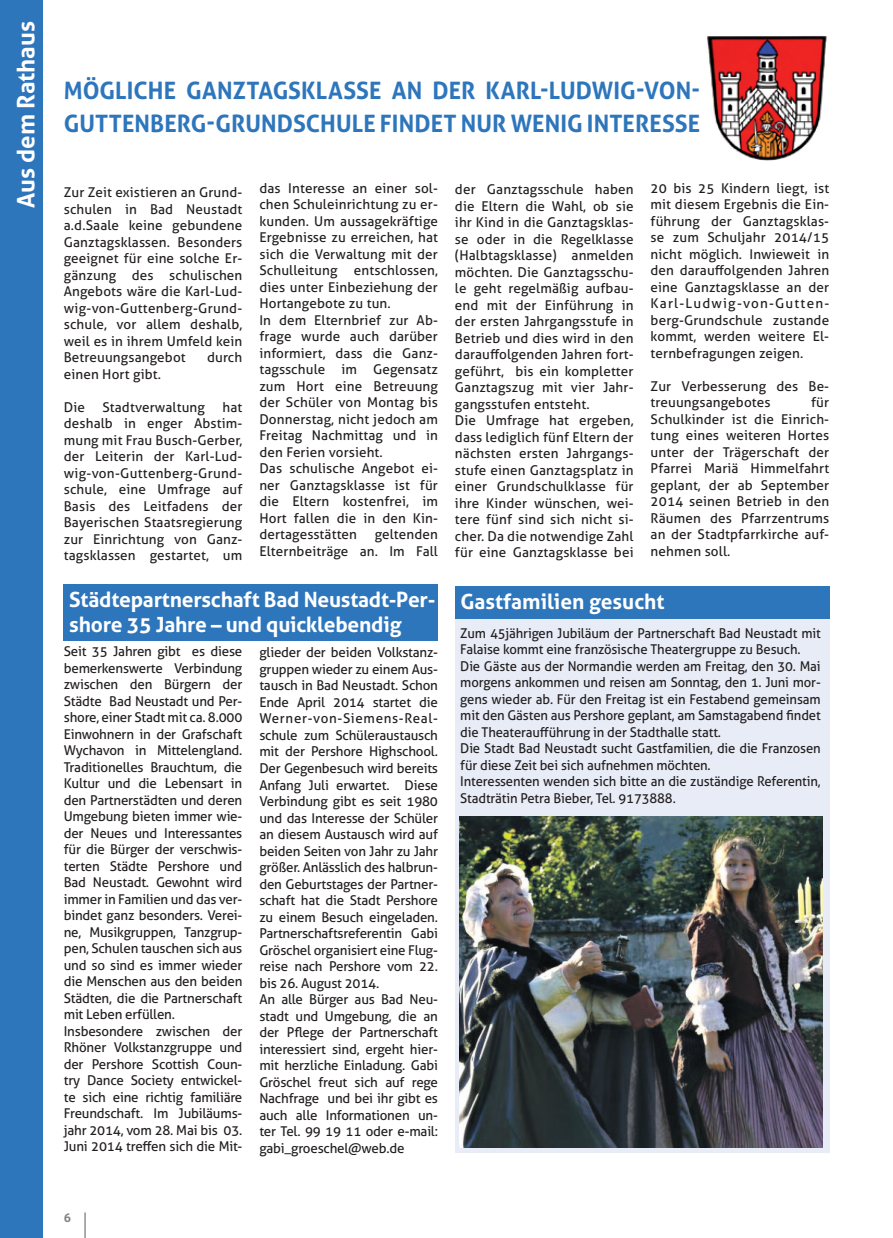
<style>
.page{position:relative;width:893px;height:1238px;background:#fff}
.page>*{position:absolute;margin:0;border:0;box-sizing:border-box;transform-origin:0 0}
.t1{font:700 24px/33px "Aller";letter-spacing:.005em;color:#2e76bc;text-align:right}
.t2{font:700 24px "Aller";color:#fff}
.t3{font:700 21px/25.2px "Aller";letter-spacing:-.01em;color:#fff}
.t4{font:13.5px/16.5px "Aller";letter-spacing:-.01em;color:#231f20;text-align:justify}
.t5{font:13.5px/16.5px "Aller";letter-spacing:.01em;color:#231f20}
.t6{font:700 12px "Aller";color:#808285}
</style>
<div class="page">
<svg style="left:85px;top:1212px;width:1px;height:25px"></svg>
<div style="left:455px;top:612px;width:374px;height:540px;background:#e8ecf6"></div>
<div style="left:0;top:0;width:43px;height:1237px;background:#2e76bc"></div>
<img style="left:707px;top:36px;width:120px;height:125px">
<div style="left:455px;top:586px;width:374px;height:33px;background:#2e76bc"></div>
<img style="left:459px;top:816px;width:364px;height:331px">
<div style="left:64px;top:584px;width:374px;height:57px;background:#2e76bc"></div>
<h1 class="t2" style="left:11px;top:208px;width:188px;rotate:-90deg">AUS DEM RATHAUS</h1>
<h1 class="t1" style="left:64px;top:74px;width:198px">MÖGLICHE GANZTAGS</h1>
<h1 class="t1" style="left:64px;top:74px;width:638px">KLASSE AN DER KARL-LUDWIG-VON-<br>GUTTENBERG-GRUNDSCHULE FINDET NUR WENIG INTERESSE</h1>
<p class="t4" style="left:64px;top:184px;width:180px">Zur Zeit existieren an Grund&shy;schulen in Bad Neustadt a.d.Saale keine gebundene Ganztagsklassen. Besonders geeignet für eine solche Er&shy;gänzung des schulischen Angebots wäre die Karl-Lud&shy;wig-von-Guttenberg-Grund&shy;schule, vor allem deshalb, weil es in ihrem Umfeld kein Betreuungsangebot</p>
<p class="t4" style="left:207px;top:349px;width:37px">durch</p>
<p class="t5" style="left:64px;top:365px;width:99px">einen Hort gibt.</p>
<p class="t4" style="left:64px;top:398px;width:23px">Die</p>
<p class="t5" style="left:102px;top:398px;width:104px">Stadtverwaltung</p>
<p class="t4" style="left:64px;top:398px;width:180px;text-indent:159px">hat deshalb in enger Abstim&shy;mung mit Frau Busch-Gerber, der Leiterin der Karl-Lud&shy;wig-von-Guttenberg-Grund&shy;schule, eine Umfrage auf Basis des Leitfadens der Bayerischen Staatsregierung zur Einrichtung von Ganz&shy;tagsklassen gestartet, um</p>
<p class="t5" style="left:259px;top:180px;width:180px">das Interesse an einer sol&shy;chen Schuleinrichtung zu er&shy;kunden. Um aussagekräftige<br>Ergebnisse zu erreichen, hat sich die Verwaltung mit der<br>Schulleitung entschlossen, dies unter Einbeziehung der<br>Hortangebote zu tun.<br>In dem Elternbrief zur Ab&shy;frage wurde auch darüber informiert, dass die Ganz&shy;tagsschule im Gegensatz zum Hort eine Betreuung der Schüler von Montag bis<br>Donnerstag, nicht jedoch am<br>Freitag Nachmittag und in den Ferien vorsieht.<br>Das schulische Angebot ei&shy;ner Ganztagsklasse ist für die Eltern kostenfrei, im<br>Hort fallen die in den Kin&shy;dertagesstätten</p>
<p class="t5" style="left:259px;top:526px;width:180px;text-align:right">geltenden<br>Elternbeiträge an. Im Fall</p>
<h2 class="t3" style="left:69px;top:586px;width:368px">STÄDTEPARTNERSCHAFT BAD NEUSTADT-PER-<br>SHORE 35 JAHRE – UND QUICKLEBENDIG</h2>
<p class="t4" style="left:64px;top:643px;width:180px;text-align:left">Seit 35 Jahren gibt es diese bemerkenswerte Verbindung zwischen den Bürgern der<br>Städte Bad Neustadt und Per&shy;shore, einer Stadt mit ca. 8.000<br>Einwohnern in der Grafschaft<br>Wychavon in Mittelengland.<br>Traditionelles Brauchtum, die<br>Kultur und die Lebensart in den Partnerstädten und deren<br>Umgebung bieten immer wie&shy;der Neues und Interessantes für die Bürger der verschwis&shy;terten Städte Pershore und<br>Bad Neustadt. Gewohnt wird immer in Familien und das ver&shy;bindet ganz besonders. Verei&shy;ne, Musikgruppen, Tanzgrup&shy;pen, Schulen tauschen sich aus und so sind es immer wieder die Menschen aus den beiden<br>Städten, die die Partnerschaft mit Leben erfüllen.<br>Insbesondere zwischen der<br>Rhöner Volkstanzgruppe und der Pershore Scottish Coun&shy;try Dance Society entwickel&shy;te sich eine richtig familiäre<br>Freundschaft. Im Jubiläums&shy;jahr 2014, vom 28. Mai bis 03.<br>Juni 2014 treffen sich die Mit-</p>
<p class="t4" style="left:259px;top:644px;width:180px;text-align:left">glieder der beiden Volkstanz&shy;gruppen wieder zu einem Aus&shy;tausch in Bad Neustadt. Schon<br>Ende April 2014 startet die<br>Werner-von-Siemens-Real&shy;schule zum Schüleraustausch mit der Pershore Highschool.<br>Der Gegenbesuch wird bereits<br>Anfang Juli erwartet. Diese<br>Verbindung gibt es seit 1980 und das Interesse der Schüler an diesem Austausch wird auf beiden Seiten von Jahr zu Jahr größer. Anlässlich des halbrun&shy;den Geburtstages der Partner&shy;schaft hat die Stadt Pershore zu einem Besuch eingeladen.<br>Partnerschaftsreferentin Gabi<br>Gröschel organisiert eine Flug&shy;reise nach Pershore vom 22. bis 26. August 2014.<br>An alle Bürger aus Bad Neu&shy;stadt und Umgebung, die an der Pflege der Partnerschaft interessiert sind, ergeht hier&shy;mit herzliche Einladung. Gabi<br>Gröschel freut sich auf rege<br>Nachfrage und bei ihr gibt es auch alle Informationen un&shy;ter Tel. 99 19 11 oder e-mail: gabi_groeschel@web.de</p>
<p class="t5" style="left:455px;top:181px;width:180px">der Ganztagsschule haben die Eltern die Wahl, ob sie ihr Kind in die Ganztagsklas&shy;se oder in die Regelklasse (Halbtagsklasse) anmelden möchten. Die Ganztagsschu&shy;le geht regelmäßig aufbau&shy;end mit der Einführung in der ersten Jahrgangsstufe in<br>Betrieb und dies wird in den darauffolgenden Jahren fort&shy;geführt, bis ein kompletter<br>Ganztagszug mit vier Jahr&shy;gangsstufen entsteht.<br>Die Umfrage hat ergeben, dass lediglich fünf Eltern der nächsten ersten Jahrgangs&shy;stufe einen Ganztagsplatz in einer Grundschulklasse für ihre Kinder wünschen, wei&shy;tere fünf sind sich nicht si&shy;cher. Da die notwendige Zahl für eine Ganztagsklasse bei</p>
<p class="t4" style="left:651px;top:180px;width:180px">20 bis 25 Kindern liegt, ist mit diesem Ergebnis die Ein&shy;führung der Ganztagsklas&shy;se zum Schuljahr 2014/15 nicht möglich. Inwieweit in den darauffolgenden Jahren eine Ganztagsklasse an der Karl-Ludwig-von-Gutten&shy;berg-Grundschule zustande kommt, werden weitere El&shy;ternbefragungen zeigen.</p>
<p class="t5" style="left:651px;top:377px;width:180px">Zur Verbesserung des Be&shy;treuungsangebotes</p>
<p class="t4" style="left:651px;top:394px;width:180px;text-indent:161px">für Schulkinder ist die Einrich&shy;tung eines weiteren Hortes unter der Trägerschaft der Pfarrei Mariä Himmelfahrt geplant, der ab September 2014 seinen Betrieb in den Räumen des Pfarrzentrums an der Stadtpfarrkirche auf&shy;nehmen soll.</p>
<h2 class="t3" style="left:460px;top:588px;width:206px">GASTFAMILIEN GESUCHT</h2>
<p class="t4" style="left:460px;top:624px;width:362px;text-align:left">Zum 45jährigen Jubiläum der Partnerschaft Bad Neustadt mit Falaise kommt eine französische Theatergruppe zu Besuch.<br>Die Gäste aus der Normandie werden am Freitag, den 30. Mai morgens ankommen und reisen am Sonntag, den 1. Juni mor&shy;gens wieder ab. Für den Freitag ist ein Festabend gemeinsam mit den Gästen aus Pershore geplant, am Samstagabend findet die Theateraufführung in der Stadthalle statt.<br>Die Stadt Bad Neustadt sucht Gastfamilien, die die Franzosen für diese Zeit bei sich aufnehmen möchten.<br>Interessenten wenden sich bitte an die zuständige Referentin, Stadträtin Petra Bieber, Tel. 9173888.</p>
<p class="t6" style="left:64px;top:1209px;width:9px">6</p>
</div>
